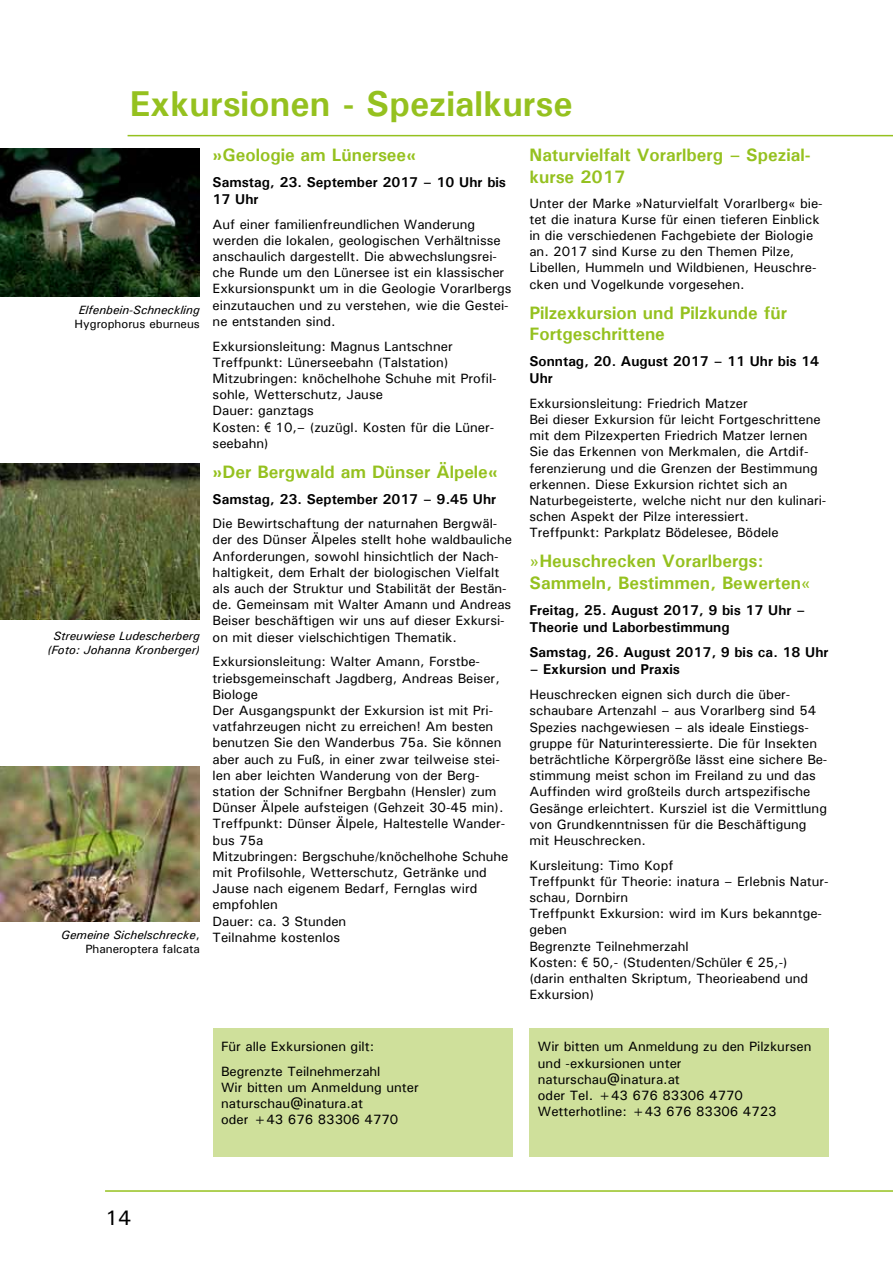
<style>
.page{position:relative;width:893px;height:1263px;background:#fff}
.page>*{position:absolute;margin:0;border:0;box-sizing:border-box;transform-origin:0 0}
.t1{font:700 36px "Univers";color:#95c11f}
.t2{font:500 21px "Univers";color:#000}
.t3{font:700 18px/21.6px "Univers";color:#95c11f}
.t4{font:700 14.25px/17.1px "Univers";color:#000}
.t5{font:500 13.5px/16.2px "Univers";color:#000}
.t6{font:italic 500 12px/14.4px "Univers";color:#000;text-align:center}
.t7{font:500 12px "Univers";color:#000}
.s1{font-style:normal}
.s2{font-family:"Arial Narrow";font-weight:400}
.s3{font-weight:500}
</style>
<div class="page">
<hr style="left:128px;top:135px;width:765px;height:1px;background:#95c11f">
<hr style="left:105px;top:1190px;width:788px;height:2px;background:#95c11f">
<div style="left:213px;top:1028px;width:299px;height:129px;background:#cfe09b"></div>
<div style="left:529px;top:1028px;width:300px;height:129px;background:#cfe09b"></div>
<img style="left:0;top:766px;width:200px;height:156px">
<img style="left:0;top:149px;width:200px;height:148px">
<img style="left:0;top:463px;width:200px;height:156px">
<h1 class="t1" style="left:130px;top:81px;width:445px">Exkursionen - Spezialkurse</h1>
<p class="t6" style="left:79px;top:302px;width:123px">Elfenbein-Schneckling</p>
<p class="t7" style="left:75px;top:316px;width:127px">Hygrophorus eburneus</p>
<p class="t6" style="left:47px;top:628px;width:154px">Streuwiese Ludescherberg (Foto: Johanna Kronberger)</p>
<p class="t6" style="left:61px;top:927px;width:140px;text-align:right">Gemeine Sichelschrecke<span class="s1">,<br>Phaneroptera falcata</span></p>
<h3 class="t3" style="left:213px;top:144px;width:205px">»Geologie am Lünersee«</h3>
<p class="t4" style="left:213px;top:173px;width:295px">Samstag, 23. September 2017 – 10 Uhr bis<br>17 Uhr</p>
<p class="t5" style="left:213px;top:216px;width:300px">Auf einer familienfreundlichen Wanderung werden die lokalen, geologischen Verhältnisse anschaulich dargestellt. Die abwechslungsrei&shy;che Runde um den Lünersee ist ein klassischer Exkursionspunkt um in die Geologie Vorarlbergs einzutauchen und zu verstehen, wie die Gestei&shy;ne entstanden sind.</p>
<p class="t5" style="left:213px;top:337px;width:286px">Exkursionsleitung: Magnus Lantschner<br>Treffpunkt: Lünerseebahn (Talstation)<br>Mitzubringen: knöchelhohe Schuhe mit Profil&shy;sohle, Wetterschutz, Jause<br>Dauer: ganztags<br>Kosten: <span class="s2">€</span> 10,– (zuzügl. Kosten für die Lüner&shy;seebahn)</p>
<h3 class="t3" style="left:213px;top:460px;width:287px">»Der Bergwald am Dünser Älpele«</h3>
<p class="t4" style="left:213px;top:490px;width:285px">Samstag, 23. September 2017 – 9.45 Uhr</p>
<p class="t5" style="left:213px;top:515px;width:301px">Die Bewirtschaftung der naturnahen Bergwäl&shy;der des Dünser Älpeles stellt hohe waldbauliche Anforderungen, sowohl hinsichtlich der Nach&shy;haltigkeit, dem Erhalt der biologischen Vielfalt als auch der Struktur und Stabilität der Bestän&shy;de. Gemeinsam mit Walter Amann und Andreas Beiser beschäftigen wir uns auf dieser Exkursi&shy;on mit dieser vielschichtigen Thematik.</p>
<p class="t5" style="left:213px;top:653px;width:297px">Exkursionsleitung: Walter Amann, Forstbe&shy;triebsgemeinschaft Jagdberg, Andreas Beiser, Biologe<br>Der Ausgangspunkt der Exkursion ist mit Pri&shy;vatfahrzeugen nicht zu erreichen! Am besten benutzen Sie den Wanderbus 75a. Sie können aber auch zu Fuß, in einer zwar teilweise stei&shy;len aber leichten Wanderung von der Berg&shy;station der Schnifner Bergbahn (Hensler) zum Dünser Älpele aufsteigen (Gehzeit 30-45 min).<br>Treffpunkt: Dünser Älpele, Haltestelle Wander&shy;bus 75a<br>Mitzubringen: Bergschuhe/knöchelhohe Schuhe mit Profilsohle, Wetterschutz, Getränke und Jause nach eigenem Bedarf, Fernglas wird empfohlen<br>Dauer: ca. 3 Stunden<br>Teilnahme kostenlos</p>
<p class="t5" style="left:221px;top:1034px;width:161px;line-height:24.8px">Für alle Exkursionen gilt:<br>Begrenzte Teilnehmerzahl</p>
<p class="t5" style="left:221px;top:1079px;width:199px">Wir bitten um Anmeldung unter naturschau@inatura.at<br>oder +43 676 83306 4770</p>
<h3 class="t3" style="left:529px;top:144px;width:283px">Naturvielfalt Vorarlberg – Spezial&shy;kurse 2017</h3>
<p class="t5" style="left:529px;top:194px;width:295px">Unter der Marke »Naturvielfalt Vorarlberg« bie&shy;tet die inatura Kurse für einen tieferen Einblick in die verschiedenen Fachgebiete der Biologie an. 2017 sind Kurse zu den Themen Pilze, Libellen, Hummeln und Wildbienen, Heuschre&shy;cken und Vogelkunde vorgesehen.</p>
<h3 class="t3" style="left:529px;top:301px;width:259px">Pilzexkursion und Pilzkunde für<br>Fortgeschrittene</h3>
<p class="t4" style="left:529px;top:352px;width:291px">Sonntag, 20. August 2017 – 11 Uhr bis 14<br>Uhr</p>
<p class="t5" style="left:529px;top:395px;width:299px">Exkursionsleitung: Friedrich Matzer<br>Bei dieser Exkursion für leicht Fortgeschrittene mit dem Pilzexperten Friedrich Matzer lernen Sie das Erkennen von Merkmalen, die Artdif&shy;ferenzierung und die Grenzen der Bestimmung erkennen. Diese Exkursion richtet sich an Naturbegeisterte, welche nicht nur den kulinari&shy;schen Aspekt der Pilze interessiert.<br>Treffpunkt: Parkplatz Bödelesee, Bödele</p>
<h3 class="t3" style="left:529px;top:550px;width:283px"><span class="s3">»</span>Heuschrecken Vorarlbergs:<br>Sammeln, Bestimmen, Bewerten<span class="s3">«</span></h3>
<p class="t4" style="left:529px;top:601px;width:277px">Freitag, 25. August 2017, 9 bis 17 Uhr –<br>Theorie und Laborbestimmung</p>
<p class="t4" style="left:529px;top:644px;width:301px">Samstag, 26. August 2017, 9 bis ca. 18 Uhr</p>
<p class="t4" style="left:529px;top:661px;width:152px">– Exkursion und Praxis</p>
<p class="t5" style="left:529px;top:686px;width:300px">Heuschrecken eignen sich durch die über&shy;schaubare Artenzahl – aus Vorarlberg sind 54<br>Spezies nachgewiesen – als ideale Einstiegs&shy;gruppe für Naturinteressierte. Die für Insekten beträchtliche Körpergröße lässt eine sichere Be&shy;stimmung meist schon im Freiland zu und das Auffinden wird großteils durch artspezifische Gesänge erleichtert. Kursziel ist die Vermittlung von Grundkenntnissen für die Beschäftigung mit Heuschrecken.</p>
<p class="t5" style="left:529px;top:857px;width:301px">Kursleitung: Timo Kopf<br>Treffpunkt für Theorie: inatura – Erlebnis Natur&shy;schau, Dornbirn<br>Treffpunkt Exkursion: wird im Kurs bekanntge&shy;geben<br>Begrenzte Teilnehmerzahl<br>Kosten: <span class="s2">€</span> 50,- (Studenten/Schüler <span class="s2">€</span> 25,-)<br>(darin enthalten Skriptum, Theorieabend und<br>Exkursion)</p>
<p class="t5" style="left:538px;top:1038px;width:275px">Wir bitten um Anmeldung zu den Pilzkursen und -exkursionen unter naturschau@inatura.at<br>oder Tel. +43 676 83306 4770<br>Wetterhotline: +43 676 83306 4723</p>
<h2 class="t2" style="left:105px;top:1204px;width:28px">14</h2>
</div>
